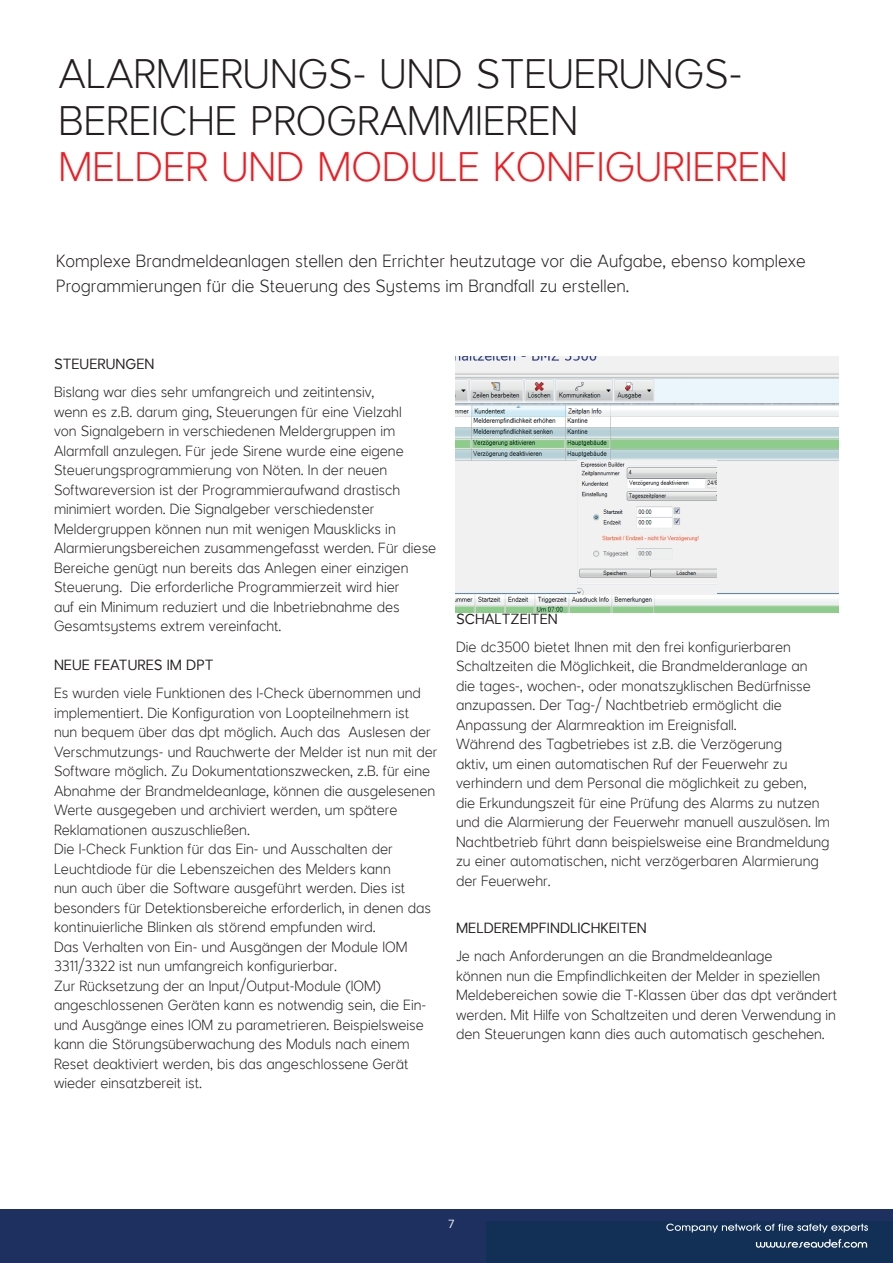
<style>
.page{position:relative;width:893px;height:1263px;background:#fff}
.page>*{position:absolute;margin:0;border:0;box-sizing:border-box;transform-origin:0 0}
.t1{font:100 42px/46.5px "Larke Neue";color:#231f20}
.t2{font:100 42px "Larke Neue";color:#ee1d23}
.t3{font:100 18px/25.5px "Larke Neue";color:#231f20;scale:.95 1}
.t4{font:100 15px/19.5px "Larke Neue";color:#231f20;scale:.95 1}
.t5{font:15px "Larke Neue";color:#231f20;scale:.95 1}
.t6{font:12px "Larke Neue";color:#fff;scale:.95 1}
</style>
<div class="page">
<div style="left:0;top:1209px;width:893px;height:54px;background:#1d3060"></div>
<div style="left:487px;top:1221px;width:406px;height:42px;background:#123055"></div>
<svg style="left:756px;top:1239px;width:111px;height:9px"></svg>
<svg style="left:666px;top:1223px;width:202px;height:9px"></svg>
<img style="left:455px;top:356px;width:384px;height:256px">
<img style="left:577px;top:460px;width:140px;height:134px">
<h1 class="t1" style="left:58px;top:51px;width:685px">ALARMIERUNGS- UND STEUERUNGS-<br>BEREICHE PROGRAMMIEREN</h1>
<h1 class="t2" style="left:58px;top:142px;width:731px">MELDER UND MODULE KONFIGURIEREN</h1>
<p class="t3" style="left:56px;top:248px;width:791px">Komplexe Brandmeldeanlagen stellen den Errichter heutzutage vor die Aufgabe, ebenso komplexe<br>Programmierungen für die Steuerung des Systems im Brandfall zu erstellen.</p>
<p class="t5" style="left:54px;top:355px;width:107px">STEUERUNGEN</p>
<p class="t4" style="left:54px;top:383px;width:404px">Bislang war dies sehr umfangreich und zeitintensiv,<br>wenn es z.B. darum ging, Steuerungen für eine Vielzahl<br>von Signalgebern in verschiedenen Meldergruppen im Alarmfall anzulegen. Für jede Sirene wurde eine eigene Steuerungsprogrammierung von Nöten. In der neuen Softwareversion ist der Programmieraufwand drastisch minimiert worden. Die Signalgeber verschiedenster Meldergruppen können nun mit wenigen Mausklicks in Alarmierungsbereichen zusammengefasst werden. Für diese Bereiche genügt nun bereits das Anlegen einer einzigen Steuerung. Die erforderliche Programmierzeit wird hier<br>auf ein Minimum reduziert und die Inbetriebnahme des Gesamtsystems extrem vereinfacht.</p>
<p class="t5" style="left:54px;top:656px;width:169px">NEUE FEATURES IM DPT</p>
<p class="t4" style="left:54px;top:684px;width:405px">Es wurden viele Funktionen des I-Check übernommen und implementiert. Die Konfiguration von Loopteilnehmern ist<br>nun bequem über das dpt möglich. Auch das Auslesen der Verschmutzungs- und Rauchwerte der Melder ist nun mit der Software möglich. Zu Dokumentationszwecken, z.B. für eine Abnahme der Brandmeldeanlage, können die ausgelesenen Werte ausgegeben und archiviert werden, um spätere Reklamationen auszuschließen.<br>Die I-Check Funktion für das Ein- und Ausschalten der Leuchtdiode für die Lebenszeichen des Melders kann<br>nun auch über die Software ausgeführt werden. Dies ist besonders für Detektionsbereiche erforderlich, in denen das kontinuierliche Blinken als störend empfunden wird.<br>Das Verhalten von Ein- und Ausgängen der Module IOM 3311/3322 ist nun umfangreich konfigurierbar.<br>Zur Rücksetzung der an Input/Output-Module (IOM) angeschlossenen Geräten kann es notwendig sein, die Ein&shy;und Ausgänge eines IOM zu parametrieren. Beispielsweise kann die Störungsüberwachung des Moduls nach einem Reset deaktiviert werden, bis das angeschlossene Gerät wieder einsatzbereit ist.</p>
<p class="t5" style="left:456px;top:609px;width:109px">SCHALTZEITEN</p>
<p class="t4" style="left:456px;top:637px;width:395px">Die dc3500 bietet Ihnen mit den frei konfigurierbaren Schaltzeiten die Möglichkeit, die Brandmelderanlage an die tages-, wochen-, oder monatszyklischen Bedürfnisse anzupassen. Der Tag-/ Nachtbetrieb ermöglicht die Anpassung der Alarmreaktion im Ereignisfall.<br>Während des Tagbetriebes ist z.B. die Verzögerung<br>aktiv, um einen automatischen Ruf der Feuerwehr zu verhindern und dem Personal die möglichkeit zu geben,<br>die Erkundungszeit für eine Prüfung des Alarms zu nutzen und die Alarmierung der Feuerwehr manuell auszulösen. Im Nachtbetrieb führt dann beispielsweise eine Brandmeldung zu einer automatischen, nicht verzögerbaren Alarmierung der Feuerwehr.</p>
<p class="t5" style="left:456px;top:919px;width:202px">MELDEREMPFINDLICHKEITEN</p>
<p class="t4" style="left:456px;top:947px;width:403px">Je nach Anforderungen an die Brandmeldeanlage<br>können nun die Empfindlichkeiten der Melder in speziellen Meldebereichen sowie die T-Klassen über das dpt verändert werden. Mit Hilfe von Schaltzeiten und deren Verwendung in den Steuerungen kann dies auch automatisch geschehen.</p>
<p class="t6" style="left:448px;top:1216px;width:8px">7</p>
</div>
